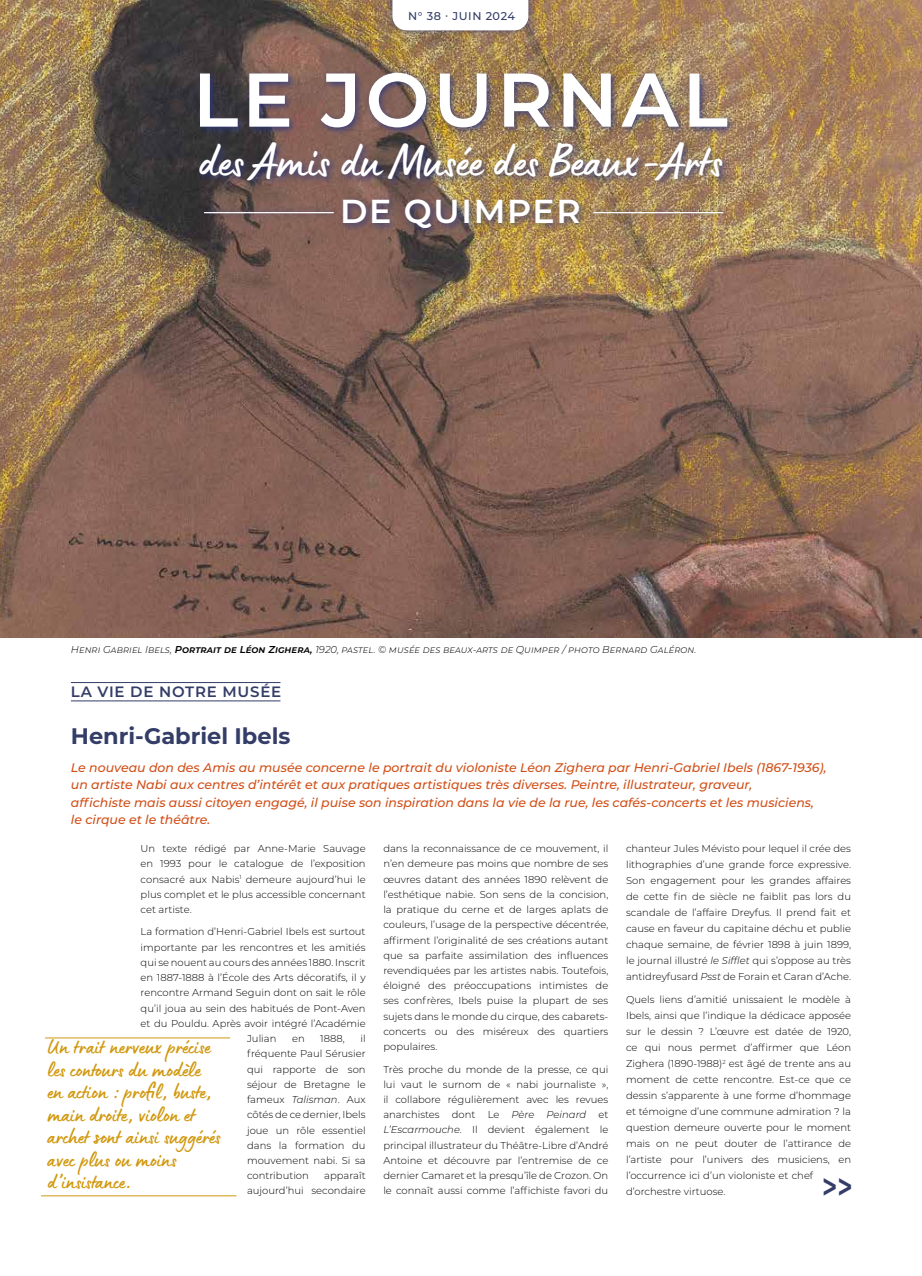
<style>
.page{position:relative;width:922px;height:1276px;background:#fff}
.page>*{position:absolute;margin:0;border:0;box-sizing:border-box;transform-origin:0 0}
.t1{font:600 75.88px "Montserrat";letter-spacing:.05em;color:#fff}
.t2{font:49px "Lumios Marker";color:#fff}
.t3{font:600 37.5px "Montserrat";color:#333d67;scale:.69 1}
.t4{font:600 33.25px "Montserrat";letter-spacing:.05em;color:#fff}
.t5{font:22.5px/22.5px "Lumios Marker";color:#d1980e}
.t6{font:700 22.5px "Montserrat";color:#333d67}
.t7{font:600 15px "Montserrat";letter-spacing:.05em;color:#333d67}
.t8{font:italic 500 12.5px/17.5px "Montserrat";color:#d14f18}
.t9{font:500 11.25px "Montserrat";letter-spacing:.05em;color:#333d67}
.t10{font:300 10px/15.2px "Montserrat";color:#000;text-align:justify}
.t11{font:italic 300 10px "Montserrat";color:#000}
.s1{font-weight:600}
.s2{font-style:italic}
</style>
<div class="page">
<img style="left:0;top:0;width:921px;height:638px">
<div style="left:196px;top:68px;width:540px;height:169px;background:#283583;opacity:.75"></div>
<div style="left:385px;top:0;width:150px;height:37px;background:#283583;opacity:.75"></div>
<svg style="left:392px;top:0;width:136px;height:30px"></svg>
<div style="left:198px;top:205px;width:141px;height:15px;background:#283583;opacity:.75"></div>
<hr style="left:204px;top:212px;width:129px;height:1px;background:#fff">
<div style="left:587px;top:205px;width:142px;height:15px;background:#283583;opacity:.75"></div>
<hr style="left:593px;top:212px;width:129px;height:1px;background:#fff">
<hr style="left:45px;top:1037px;width:185px;height:1px;background:#d1980e">
<hr style="left:41px;top:1195px;width:195px;height:1px;background:#d1980e">
<hr style="left:71px;top:682px;width:209px;height:1px;background:#333d67">
<hr style="left:71px;top:700px;width:209px;height:1px;background:#333d67">
<p class="t9" style="left:408px;top:8px;width:108px">N° 38 · JUIN 2024</p>
<h1 class="t1" style="left:193px;top:46px;width:536px">LE JOURNAL</h1>
<h2 class="t2" style="left:198px;top:130px;width:525px">des Amis du Musée des Beaux-Arts</h2>
<h3 class="t4" style="left:340px;top:187px;width:242px">DE QUIMPER</h3>
<p class="t11" style="left:71px;top:642px;width:627px">Henri Gabriel Ibels, <span class="s1">Portrait de Léon Zighera,</span> 1920, pastel. © musée des beaux-arts de Quimper / photo Bernard Galéron.</p>
<h3 class="t7" style="left:71px;top:681px;width:212px">LA VIE DE NOTRE MUSÉE</h3>
<h3 class="t6" style="left:71px;top:719px;width:221px">Henri-Gabriel Ibels</h3>
<p class="t8" style="left:71px;top:758px;width:757px">Le nouveau don des Amis au musée concerne le portrait du violoniste Léon Zighera par Henri-Gabriel Ibels (1867-1936), un artiste Nabi aux centres d’intérêt et aux pratiques artistiques très diverses. Peintre, illustrateur, graveur,<br>affichiste mais aussi citoyen engagé, il puise son inspiration dans la vie de la rue, les cafés-concerts et les musiciens, le cirque et le théâtre.</p>
<p class="t10" style="left:141px;top:840px;width:226px">Un texte rédigé par Anne-Marie Sauvage en 1993 pour le catalogue de l’exposition consacré aux Nabis<sup>1</sup> demeure aujourd’hui le plus complet et le plus accessible concernant cet artiste.</p>
<p class="t10" style="left:141px;top:924px;width:226px">La formation d’Henri-Gabriel Ibels est surtout</p>
<p class="t10" style="left:141px;top:939px;width:226px">importante par les rencontres et les amitiés</p>
<p class="t10" style="left:141px;top:954px;width:226px">qui se nouent au cours des années 1880. Inscrit</p>
<p class="t10" style="left:141px;top:969px;width:226px">en 1887-1888 à l’École des Arts décoratifs, il y</p>
<p class="t10" style="left:141px;top:985px;width:226px">rencontre Armand Seguin dont on sait le rôle</p>
<p class="t10" style="left:141px;top:1000px;width:226px">qu’il joua au sein des habitués de Pont-Aven</p>
<p class="t10" style="left:141px;top:1015px;width:226px">et du Pouldu. Après avoir intégré l’Académie</p>
<p class="t10" style="left:247px;top:1030px;width:31px">Julian</p>
<p class="t10" style="left:292px;top:1030px;width:14px">en</p>
<p class="t10" style="left:320px;top:1030px;width:26px">1888,</p>
<p class="t10" style="left:626px;top:840px;width:226px;line-height:16px">chanteur Jules Mévisto pour lequel il crée des lithographies d’une grande force expressive.<br>Son engagement pour les grandes affaires de cette fin de siècle ne faiblit pas lors du scandale de l’affaire Dreyfus. Il prend fait et cause en faveur du capitaine déchu et publie chaque semaine, de février 1898 à juin 1899, le journal illustré <span class="s2">le Sifflet</span> qui s’oppose au très antidreyfusard <span class="s2">Psst</span> de Forain et Caran d’Ache.</p>
<p class="t10" style="left:626px;top:991px;width:226px;line-height:16px;text-align:left">Quels liens d’amitié unissaient le modèle à Ibels, ainsi que l’indique la dédicace apposée sur le dessin ? L’œuvre est datée de 1920, ce qui nous permet d’affirmer que Léon Zighera (1890-1988)<sup>2</sup> est âgé de trente ans au moment de cette rencontre. Est-ce que ce dessin s’apparente à une forme d’hommage et témoigne d’une commune admiration ? la question demeure ouverte pour le moment mais on ne peut douter de l’attirance de l’artiste pour l’univers des musiciens, en l’occurrence ici d’un violoniste et chef d’orchestre virtuose.</p>
<p class="t10" style="left:383px;top:840px;width:226px">dans la reconnaissance de ce mouvement, il n’en demeure pas moins que nombre de ses œuvres datant des années 1890 relèvent de l’esthétique nabie. Son sens de la concision, la pratique du cerne et de larges aplats de couleurs, l’usage de la perspective décentrée, affirment l’originalité de ses créations autant que sa parfaite assimilation des influences revendiquées par les artistes nabis. Toutefois, éloigné des préoccupations intimistes de ses confrères, Ibels puise la plupart de ses sujets dans le monde du cirque, des cabarets&shy;concerts ou des miséreux des quartiers populaires.</p>
<p class="t10" style="left:383px;top:1061px;width:226px">Très proche du monde de la presse, ce qui lui vaut le surnom de « nabi journaliste », il collabore régulièrement avec les revues anarchistes dont Le <span class="s2">Père Peinard</span> et <span class="s2">L’Escarmouche</span>. Il devient également le principal illustrateur du Théâtre-Libre d’André Antoine et découvre par l’entremise de ce dernier Camaret et la presqu’île de Crozon. On le connaît aussi comme l’affichiste favori du</p>
<p class="t10" style="left:247px;top:1030px;width:120px;text-indent:113px">il fréquente Paul Sérusier qui rapporte de son séjour de Bretagne le fameux <span class="s2">Talisman</span>. Aux côtés de ce dernier, Ibels joue un rôle essentiel dans la formation du mouvement nabi. Si sa contribution</p>
<h3 class="t5" style="left:47px;top:1034px;width:175px">Un trait nerveux précise les contours du modèle en action : profil, buste, main droite, violon et archet sont ainsi suggérés avec plus ou moins d’insistance.</h3>
<p class="t10" style="left:247px;top:1167px;width:120px;text-align:right">apparaît<br>aujourd’hui secondaire</p>
<h3 class="t3" style="left:822px;top:1159px;width:46px">&gt;&gt;</h3>
</div>
